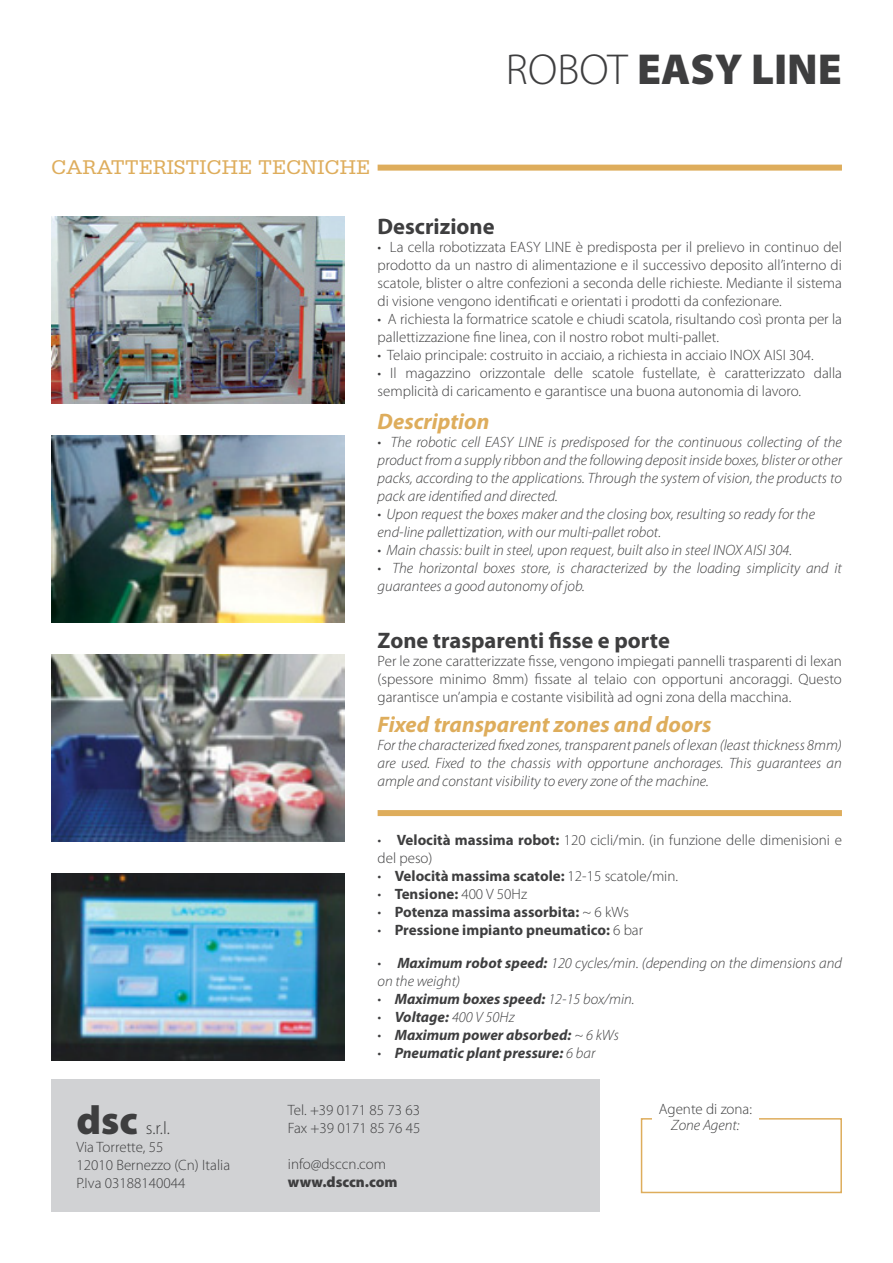
<style>
.page{position:relative;width:893px;height:1263px;background:#fff}
.page>*{position:absolute;margin:0;border:0;box-sizing:border-box;transform-origin:0 0}
.t1{font:900 43.5px "Myriad Pro";color:#3e3e3f}
.t2{font:900 40.5px "Myriad Pro";color:#3e3e3f}
.t3{font:italic 700 22.5px "Myriad Pro";color:#dead5c}
.t4{font:700 22.5px "Myriad Pro";color:#3e3e3f}
.t5{font:21px "Serifa Std";color:#dead5c}
.t6{font:300 18px "Myriad Pro";color:#3e3e3f}
.t7{font:300 15px/18px "Myriad Pro";color:#3e3e3f}
.t8{font:italic 300 15px/18px "Myriad Pro";color:#3e3e3f;text-align:justify}
.t9{font:700 15px "Myriad Pro";color:#3e3e3f}
.t10{font:italic 700 15px "Myriad Pro";color:#3e3e3f}
.t11{font:900 15px "Myriad Pro";color:#3e3e3f}
.s1{font-weight:300}
.s2{font-style:italic}
.s3{font-weight:700}
.s4{font-weight:300;font-style:italic}
</style>
<div class="page">
<div style="left:378px;top:165px;width:464px;height:6px;background:#dead5c"></div>
<div style="left:378px;top:810px;width:464px;height:6px;background:#dead5c"></div>
<img style="left:51px;top:217px;width:294px;height:187px">
<img style="left:51px;top:436px;width:294px;height:186px">
<img style="left:51px;top:655px;width:294px;height:186px">
<img style="left:51px;top:874px;width:294px;height:186px">
<div style="left:51px;top:1079px;width:549px;height:133px;background:#d1d2d4"></div>
<div style="left:641px;top:1118px;width:201px;height:75px;border:2px solid #dead5c"></div>
<div style="left:652px;top:1098px;width:107px;height:40px;background:#fff"></div>
<p class="t1" style="left:506px;top:45px;width:338px"><span class="s1">ROBOT</span> EASY LINE</p>
<p class="t5" style="left:51px;top:156px;width:320px">CARATTERISTICHE TECNICHE</p>
<p class="t4" style="left:378px;top:214px;width:118px">Descrizione</p>
<p class="t7" style="left:378px;top:238px;width:466px;text-align:justify">• La cella robotizzata EASY LINE è predisposta per il prelievo in continuo del prodotto da un nastro di alimentazione e il successivo deposito all’interno di scatole, blister o altre confezioni a seconda delle richieste. Mediante il sistema di visione vengono identificati e orientati i prodotti da confezionare.</p>
<p class="t7" style="left:378px;top:310px;width:466px">• A richiesta la formatrice scatole e chiudi scatola, risultando così pronta per la pallettizzazione fine linea, con il nostro robot multi-pallet.</p>
<p class="t7" style="left:378px;top:346px;width:438px">• Telaio principale: costruito in acciaio, a richiesta in acciaio INOX AISI 304.</p>
<p class="t7" style="left:378px;top:364px;width:466px">• Il magazzino orizzontale delle scatole fustellate, è caratterizzato dalla semplicità di caricamento e garantisce una buona autonomia di lavoro.</p>
<p class="t3" style="left:378px;top:409px;width:113px">Description</p>
<p class="t8" style="left:378px;top:433px;width:466px">• The robotic cell EASY LINE is predisposed for the continuous collecting of the product from a supply ribbon and the following deposit inside boxes, blister or other packs, according to the applications. Through the system of vision, the products to pack are identified and directed.</p>
<p class="t8" style="left:378px;top:505px;width:439px">• Upon request the boxes maker and the closing box, resulting so ready for the</p>
<p class="t8" style="left:378px;top:523px;width:285px">end-line pallettization, with our multi-pallet robot.</p>
<p class="t8" style="left:378px;top:541px;width:416px">• Main chassis: built in steel, upon request, built also in steel INOX AISI 304.</p>
<p class="t8" style="left:378px;top:559px;width:466px">• The horizontal boxes store, is characterized by the loading simplicity and it guarantees a good autonomy of job.</p>
<p class="t4" style="left:378px;top:628px;width:294px">Zone trasparenti fisse e porte</p>
<p class="t7" style="left:378px;top:653px;width:466px;text-align:justify">Per le zone caratterizzate fisse, vengono impiegati pannelli trasparenti di lexan (spessore minimo 8mm) fissate al telaio con opportuni ancoraggi. Questo garantisce un’ampia e costante visibilità ad ogni zona della macchina.</p>
<p class="t3" style="left:378px;top:712px;width:335px">Fixed transparent zones and doors</p>
<p class="t8" style="left:378px;top:736px;width:466px">For the characterized fixed zones, transparent panels of lexan (least thickness 8mm) are used. Fixed to the chassis with opportune anchorages. This guarantees an ample and constant visibility to every zone of the machine.</p>
<p class="t7" style="left:378px;top:831px;width:466px"><span class="s2">•</span> <span class="s3">Velocità massima robot:</span> 120 cicli/min. (in funzione delle dimenisioni e del peso)</p>
<p class="t9" style="left:378px;top:867px;width:302px"><span class="s4">•</span> Velocità massima scatole: <span class="s1">12-15 scatole/min.</span></p>
<p class="t9" style="left:378px;top:885px;width:151px"><span class="s4">•</span> Tensione: <span class="s1">400 V 50Hz</span></p>
<p class="t9" style="left:378px;top:903px;width:253px"><span class="s4">•</span> Potenza massima assorbita: <span class="s1">~ 6 kWs</span></p>
<p class="t9" style="left:378px;top:921px;width:267px"><span class="s4">•</span> Pressione impianto pneumatico: <span class="s1">6 bar</span></p>
<p class="t8" style="left:378px;top:954px;width:466px">• <span class="s3">Maximum robot speed:</span> 120 cycles/min. (depending on the dimensions and on the weight)</p>
<p class="t10" style="left:378px;top:990px;width:258px"><span class="s1">•</span> Maximum boxes speed: <span class="s1">12-15 box/min.</span></p>
<p class="t8" style="left:378px;top:1008px;width:138px">• <span class="s3">Voltage:</span> 400 V 50Hz</p>
<p class="t10" style="left:378px;top:1026px;width:243px"><span class="s1">•</span> Maximum power absorbed: <span class="s1">~ 6 kWs</span></p>
<p class="t10" style="left:378px;top:1044px;width:219px"><span class="s1">•</span> Pneumatic plant pressure: <span class="s1">6 bar</span></p>
<p class="t2" style="left:77px;top:1097px;width:63px">dsc</p>
<p class="t6" style="left:146px;top:1118px;width:26px">s.r.l.</p>
<p class="t7" style="left:77px;top:1138px;width:88px">Via Torrette, 55</p>
<p class="t7" style="left:77px;top:1156px;width:155px">12010 Bernezzo (Cn) Italia</p>
<p class="t7" style="left:77px;top:1174px;width:110px">P.Iva 03188140044</p>
<p class="t7" style="left:288px;top:1101px;width:134px">Tel. +39 0171 85 73 63</p>
<p class="t7" style="left:288px;top:1119px;width:134px">Fax +39 0171 85 76 45</p>
<p class="t7" style="left:288px;top:1155px;width:100px">info@dsccn.com</p>
<p class="t11" style="left:288px;top:1174px;width:111px">www.dsccn.com</p>
<p class="t7" style="left:659px;top:1100px;width:95px">Agente di zona:</p>
<p class="t8" style="left:671px;top:1116px;width:70px">Zone Agent:</p>
</div>
